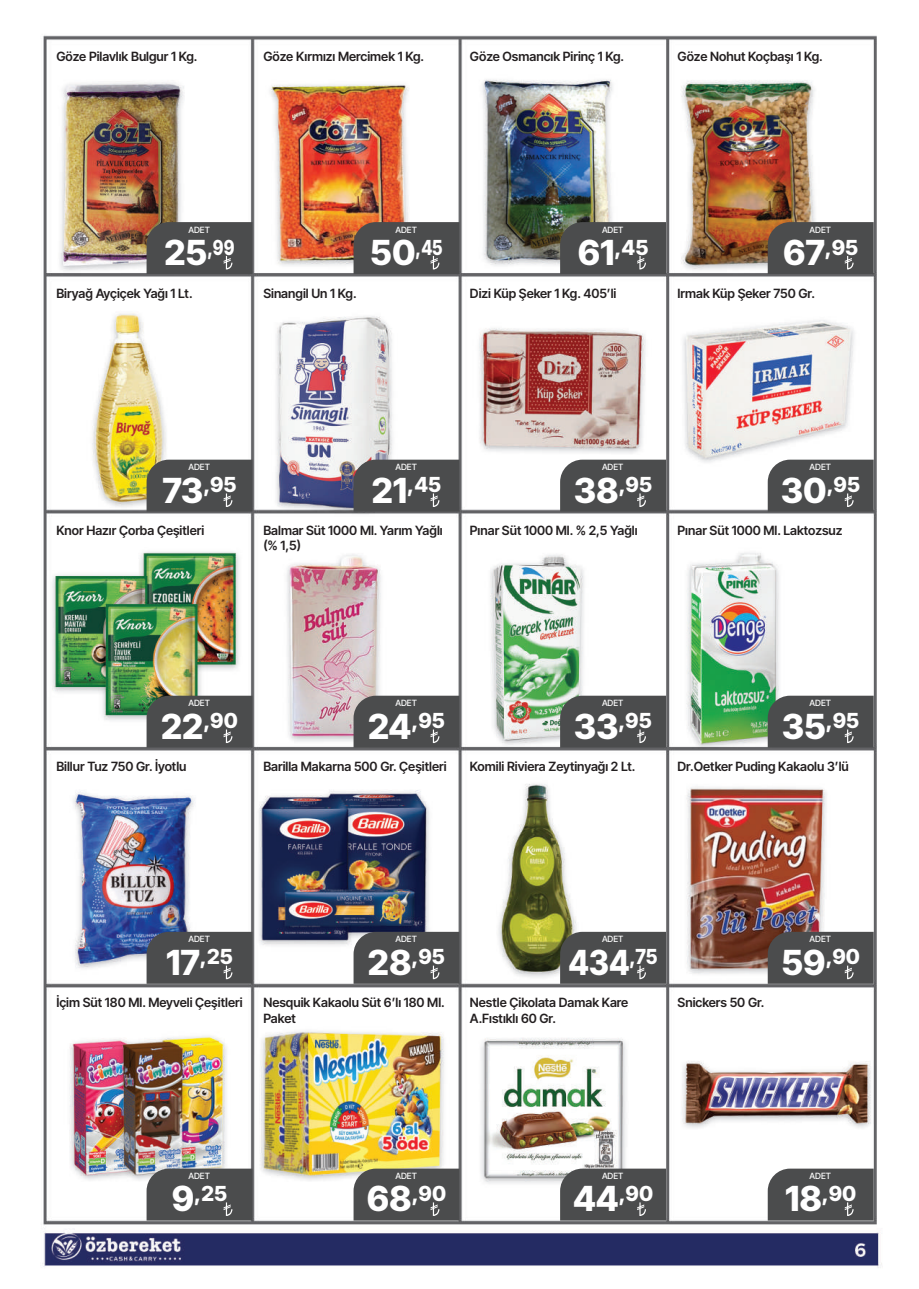
<style>
.page{position:relative;width:919px;height:1289px;background:#fff}
.page>*{position:absolute;margin:0;border:0;box-sizing:border-box;transform-origin:0 0}
.t1{font:34.5px "Inter Tight";color:#fff;scale:.9 1}
.t2{font:20.7px "Inter Tight";color:#fff}
.t3{font:20.7px "Inter Tight";color:#fff;scale:.8 1}
.t4{font:12.75px/15.3px "Inter Tight";color:#231f20}
.t5{font:8.55px "Inter Tight";color:#fff}
.s1{font-size:34.5px}
</style>
<div class="page">
<img style="left:42px;top:35px;width:840px;height:1233px">
<div style="left:146px;top:222px;width:106px;height:52px;background:#4b4c4d"></div>
<div style="left:353px;top:222px;width:106px;height:52px;background:#4b4c4d"></div>
<div style="left:560px;top:222px;width:106px;height:52px;background:#4b4c4d"></div>
<div style="left:767px;top:222px;width:106px;height:52px;background:#4b4c4d"></div>
<div style="left:146px;top:459px;width:106px;height:52px;background:#4b4c4d"></div>
<div style="left:353px;top:459px;width:106px;height:52px;background:#4b4c4d"></div>
<div style="left:560px;top:459px;width:106px;height:52px;background:#4b4c4d"></div>
<div style="left:767px;top:459px;width:106px;height:52px;background:#4b4c4d"></div>
<div style="left:146px;top:695px;width:106px;height:52px;background:#4b4c4d"></div>
<div style="left:353px;top:695px;width:106px;height:52px;background:#4b4c4d"></div>
<div style="left:560px;top:695px;width:106px;height:52px;background:#4b4c4d"></div>
<div style="left:767px;top:695px;width:106px;height:52px;background:#4b4c4d"></div>
<div style="left:146px;top:931px;width:106px;height:52px;background:#4b4c4d"></div>
<div style="left:353px;top:931px;width:106px;height:52px;background:#4b4c4d"></div>
<div style="left:560px;top:931px;width:106px;height:52px;background:#4b4c4d"></div>
<div style="left:767px;top:931px;width:106px;height:52px;background:#4b4c4d"></div>
<div style="left:146px;top:1168px;width:106px;height:52px;background:#4b4c4d"></div>
<div style="left:353px;top:1168px;width:106px;height:52px;background:#4b4c4d"></div>
<div style="left:560px;top:1168px;width:106px;height:52px;background:#4b4c4d"></div>
<div style="left:767px;top:1168px;width:106px;height:52px;background:#4b4c4d"></div>
<p class="t4" style="left:56px;top:50px;width:143px">Göze Pilavlık Bulgur 1 Kg.</p>
<p class="t4" style="left:263px;top:50px;width:162px">Göze Kırmızı Mercimek 1 Kg.</p>
<p class="t4" style="left:470px;top:50px;width:156px">Göze Osmancık Pirinç 1 Kg.</p>
<p class="t4" style="left:677px;top:50px;width:147px">Göze Nohut Koçbaşı 1 Kg.</p>
<p class="t5" style="left:188px;top:226px;width:23px">ADET</p>
<h2 class="t3" style="left:164px;top:239px;width:89px"><span class="s1">25</span>,99</h2>
<p class="t4" style="left:56px;top:287px;width:138px">Biryağ Ayçiçek Yağı 1 Lt.</p>
<p class="t4" style="left:263px;top:287px;width:95px">Sinangil Un 1 Kg.</p>
<p class="t5" style="left:395px;top:226px;width:23px">ADET</p>
<h2 class="t3" style="left:370px;top:239px;width:92px"><span class="s1">50</span>,45</h2>
<p class="t5" style="left:602px;top:226px;width:23px">ADET</p>
<h2 class="t2" style="left:577px;top:239px;width:72px"><span class="s1">61</span>,45</h2>
<p class="t4" style="left:470px;top:287px;width:148px">Dizi Küp Şeker 1 Kg. 405ʼli</p>
<p class="t5" style="left:809px;top:226px;width:23px">ADET</p>
<h2 class="t2" style="left:783px;top:239px;width:77px"><span class="s1">67</span>,95</h2>
<p class="t4" style="left:677px;top:287px;width:139px">Irmak Küp Şeker 750 Gr.</p>
<p class="t5" style="left:188px;top:464px;width:23px">ADET</p>
<h2 class="t2" style="left:162px;top:477px;width:76px"><span class="s1">73</span>,95</h2>
<p class="t4" style="left:56px;top:523px;width:149px">Knor Hazır Çorba Çeşitleri</p>
<p class="t5" style="left:395px;top:464px;width:23px">ADET</p>
<h2 class="t2" style="left:372px;top:477px;width:71px"><span class="s1">21</span>,45</h2>
<p class="t4" style="left:263px;top:523px;width:181px">Balmar Süt 1000 Ml. Yarım Yağlı (% 1,5)</p>
<p class="t5" style="left:602px;top:464px;width:23px">ADET</p>
<h2 class="t2" style="left:574px;top:477px;width:80px"><span class="s1">38</span>,95</h2>
<p class="t4" style="left:470px;top:523px;width:169px">Pınar Süt 1000 Ml. % 2,5 Yağlı</p>
<p class="t5" style="left:809px;top:464px;width:23px">ADET</p>
<h2 class="t2" style="left:781px;top:477px;width:80px"><span class="s1">30</span>,95</h2>
<p class="t4" style="left:677px;top:523px;width:166px">Pınar Süt 1000 Ml. Laktozsuz</p>
<p class="t5" style="left:188px;top:700px;width:23px">ADET</p>
<h2 class="t2" style="left:161px;top:713px;width:78px"><span class="s1">22</span>,90</h2>
<p class="t4" style="left:56px;top:759px;width:132px">Billur Tuz 750 Gr. İyotlu</p>
<p class="t5" style="left:395px;top:700px;width:23px">ADET</p>
<h2 class="t2" style="left:368px;top:713px;width:78px"><span class="s1">24</span>,95</h2>
<p class="t4" style="left:263px;top:759px;width:185px">Barilla Makarna 500 Gr. Çeşitleri</p>
<p class="t5" style="left:602px;top:700px;width:23px">ADET</p>
<h2 class="t2" style="left:574px;top:713px;width:79px"><span class="s1">33</span>,95</h2>
<p class="t4" style="left:470px;top:759px;width:167px">Komili Riviera Zeytinyağı 2 Lt.</p>
<p class="t5" style="left:809px;top:700px;width:23px">ADET</p>
<h2 class="t2" style="left:782px;top:713px;width:79px"><span class="s1">35</span>,95</h2>
<p class="t4" style="left:677px;top:759px;width:173px">Dr.Oetker Puding Kakaolu 3ʼlü</p>
<p class="t5" style="left:188px;top:936px;width:23px">ADET</p>
<h2 class="t2" style="left:166px;top:949px;width:68px"><span class="s1">17</span>,25</h2>
<p class="t4" style="left:56px;top:996px;width:188px">İçim Süt 180 Ml. Meyveli Çeşitleri</p>
<p class="t5" style="left:395px;top:936px;width:23px">ADET</p>
<h2 class="t2" style="left:368px;top:949px;width:79px"><span class="s1">28</span>,95</h2>
<p class="t4" style="left:263px;top:996px;width:183px">Nesquik Kakaolu Süt 6ʼlı 180 Ml.<br>Paket</p>
<p class="t5" style="left:602px;top:936px;width:23px">ADET</p>
<h1 class="t1" style="left:568px;top:949px;width:100px">434<sup>,75</sup></h1>
<p class="t4" style="left:470px;top:996px;width:160px">Nestle Çikolata Damak Kare<br>A.Fıstıklı 60 Gr.</p>
<p class="t4" style="left:677px;top:996px;width:88px">Snickers 50 Gr.</p>
<p class="t5" style="left:809px;top:936px;width:23px">ADET</p>
<h2 class="t2" style="left:781px;top:949px;width:80px"><span class="s1">59</span>,90</h2>
<p class="t5" style="left:188px;top:1172px;width:23px">ADET</p>
<h2 class="t2" style="left:172px;top:1185px;width:57px"><span class="s1">9</span>,25</h2>
<p class="t5" style="left:395px;top:1172px;width:23px">ADET</p>
<h2 class="t2" style="left:367px;top:1185px;width:81px"><span class="s1">68</span>,90</h2>
<p class="t5" style="left:602px;top:1172px;width:23px">ADET</p>
<h2 class="t2" style="left:573px;top:1185px;width:82px"><span class="s1">44</span>,90</h2>
<p class="t5" style="left:809px;top:1172px;width:23px">ADET</p>
<h2 class="t2" style="left:785px;top:1185px;width:73px"><span class="s1">18</span>,90</h2>
</div>
